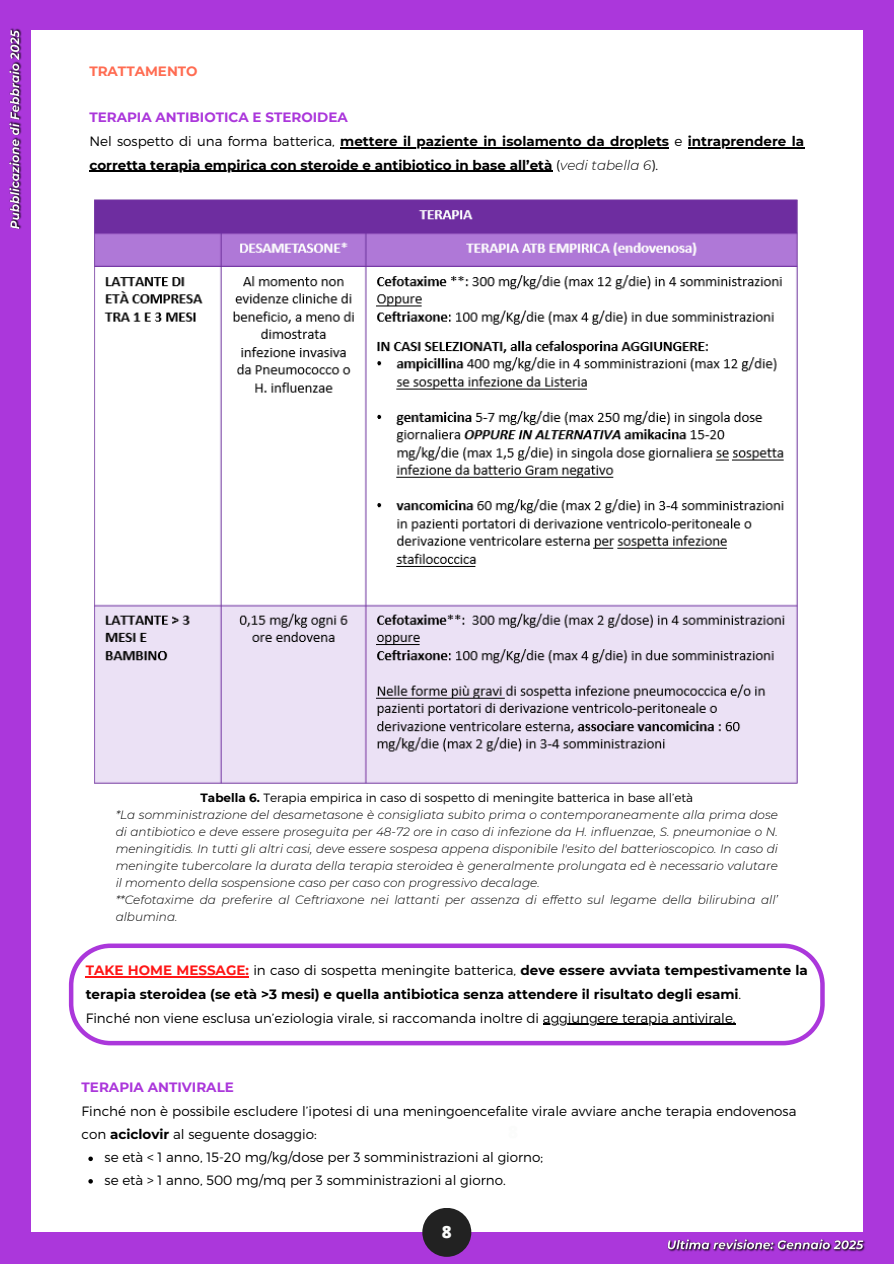
<style>
.page{position:relative;width:894px;height:1264px;background:#fff}
.page>*{position:absolute;margin:0;border:0;box-sizing:border-box;transform-origin:0 0}
.t1{font:800 16.95px "Open Sans";color:#fbfcfb}
.t2{font:300 13.5px/23.7px "Montserrat";color:#000}
.t3{font:700 13.5px/23.7px "Montserrat";color:#000}
.t4{font:700 13.5px "Montserrat";color:#ab37db}
.t5{font:700 13.5px "Montserrat";color:#ff6c52}
.t6{font:italic 300 12px/17px "Montserrat";color:#000;text-align:justify}
.t7{font:300 12px "Montserrat";color:#000}
.s1{color:#ab37db}
.s2{font-weight:300}
.s3{font-weight:300;font-style:italic}
.s4{font-weight:700}
.s5{font-weight:700;color:#ff1616}
</style>
<div class="page">
<div style="left:0;top:0;width:893px;height:1263px;background:#ab37db"></div>
<div style="left:31px;top:30px;width:831px;height:1201px;background:#fff"></div>
<div style="left:422px;top:1207px;width:49px;height:49px;background:#222;border-radius:50%"></div>
<svg style="left:69px;top:943px;width:755px;height:102px"></svg>
<hr style="left:86px;top:976px;width:163px;height:1px;background:#ff1616">
<hr style="left:542px;top:1023px;width:193px;height:1px;background:#000">
<img style="left:94px;top:199px;width:704px;height:585px">
<img style="left:9px;top:28px;width:13px;height:201px">
<svg style="left:88px;top:1156px;width:5px;height:5px"></svg>
<svg style="left:88px;top:1179px;width:5px;height:4px"></svg>
<img style="left:667px;top:1239px;width:198px;height:13px">
<hr style="left:340px;top:147px;width:329px;height:1px;background:#000">
<hr style="left:687px;top:147px;width:117px;height:1px;background:#000">
<hr style="left:89px;top:171px;width:463px;height:1px;background:#000">
<p class="t5" style="left:89px;top:63px;width:110px">TRATTAMENTO</p>
<p class="t3" style="left:89px;top:106px;width:716px"><span class="s1">TERAPIA ANTIBIOTICA E STEROIDEA<br></span><span class="s2">Nel sospetto di una forma batterica,</span> mettere il paziente in isolamento da droplets <span class="s2">e</span> intraprendere la corretta terapia empirica con steroide e antibiotico in base all’età <span class="s2">(</span><span class="s3">vedi tabella 6</span><span class="s2">).</span></p>
<h2 class="t7" style="left:200px;top:789px;width:494px"><span class="s4">Tabella 6.</span> Terapia empirica in caso di sospetto di meningite batterica in base all’età</h2>
<p class="t6" style="left:116px;top:806px;width:663px">*La somministrazione del desametasone è consigliata subito prima o contemporaneamente alla prima dose di antibiotico e deve essere proseguita per 48-72 ore in caso di infezione da H. influenzae, S. pneumoniae o N. meningitidis. In tutti gli altri casi, deve essere sospesa appena disponibile l'esito del batterioscopico. In caso di meningite tubercolare la durata della terapia steroidea è generalmente prolungata ed è necessario valutare il momento della sospensione caso per caso con progressivo decalage.</p>
<p class="t6" style="left:116px;top:891px;width:663px">**Cefotaxime da preferire al Ceftriaxone nei lattanti per assenza di effetto sul legame della bilirubina all’ albumina.</p>
<p class="t2" style="left:86px;top:958px;width:723px"><span class="s5">TAKE HOME MESSAGE:</span> in caso di sospetta meningite batterica, <span class="s4">deve essere avviata tempestivamente la terapia steroidea (se età &gt;3 mesi) e quella antibiotica senza attendere il risultato degli esami</span>.<br>Finché non viene esclusa un’eziologia virale, si raccomanda inoltre di aggiungere terapia antivirale.</p>
<p class="t4" style="left:82px;top:1079px;width:154px">TERAPIA ANTIVIRALE</p>
<p class="t2" style="left:82px;top:1098px;width:716px">Finché non è possibile escludere l’ipotesi di una meningoencefalite virale avviare anche terapia endovenosa</p>
<p class="t2" style="left:82px;top:1121px;width:236px">con <span class="s4">aciclovir</span> al seguente dosaggio:</p>
<p class="t2" style="left:105px;top:1144px;width:440px">se età &lt; 1 anno, 15-20 mg/kg/dose per 3 somministrazioni al giorno;</p>
<p class="t2" style="left:105px;top:1167px;width:402px">se età &gt; 1 anno, 500 mg/mq per 3 somministrazioni al giorno.</p>
<p class="t1" style="left:441px;top:1219px;width:11px">8</p>
</div>
